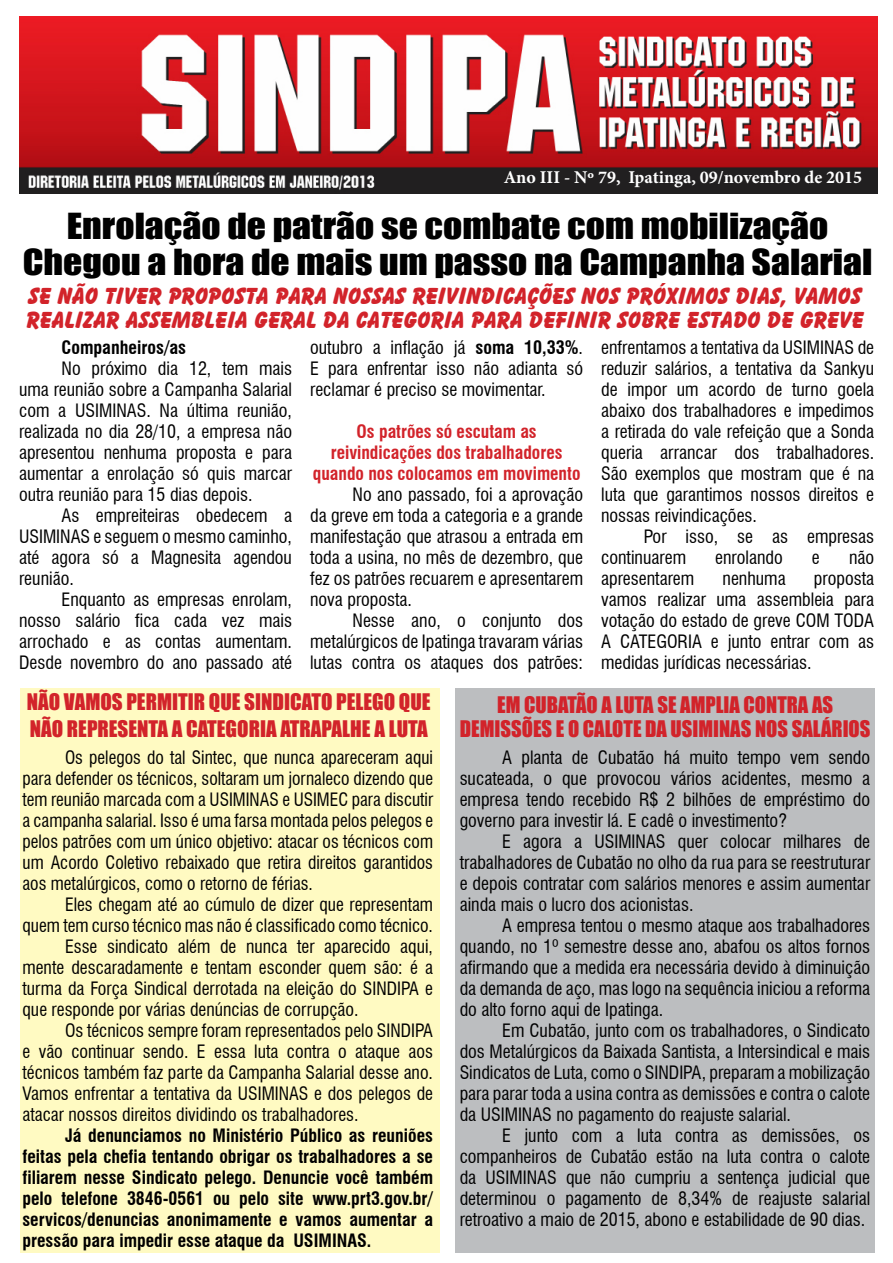
<style>
.page{position:relative;width:893px;height:1263px;background:#fff}
.page>*{position:absolute;margin:0;border:0;box-sizing:border-box;transform-origin:0 0}
.t1{font:33px/36px "Impact";color:#000;text-align:center;scale:1.14 1}
.t2{font:800 24px/24px "Balloon BT";color:#d2232a}
.t3{font:21px/27px "Impact";color:#d2232a}
.t4{font:condensed 18px/21px "Swiss 721 BT";color:#000;text-align:justify}
.t5{font:700 condensed 18px/21px "Swiss 721 BT";color:#000;text-align:justify}
.t6{font:700 condensed 18px/21px "Swiss 721 BT";color:#d2232a;text-align:center}
.t7{font:700 18px "Minion Pro";color:#fff}
.s1{font-weight:700}
</style>
<div class="page">
<img style="left:19px;top:17px;width:858px;height:176px">
<div style="left:20px;top:688px;width:419px;height:564px;background:#fffac2"></div>
<div style="left:455px;top:688px;width:419px;height:564px;background:#bcbec0"></div>
<p class="t7" style="left:504px;top:165px;width:360px">Ano III - Nº 79, Ipatinga, 09/novembro de 2015</p>
<h1 class="t1" style="left:23px;top:207px;width:747px">Enrolação de patrão se combate com mobilização<br>Chegou a hora de mais um passo na Campanha Salarial</h1>
<h2 class="t2" style="left:26px;top:283px;width:839px">SE NÃO TIVER PROPOSTA PARA NOSSAS REIVINDICAÇÕES NOS PRÓXIMOS DIAS, VAMOS<br>REALIZAR ASSEMBLEIA GERAL DA CATEGORIA PARA DEFINIR SOBRE ESTADO DE GREVE</h2>
<p class="t5" style="left:62px;top:337px;width:126px">Companheiros/as</p>
<p class="t4" style="left:19px;top:358px;width:275px;text-indent:43px">No próximo dia 12, tem mais uma reunião sobre a Campanha Salarial com a USIMINAS. Na última reunião, realizada no dia 28/10, a empresa não apresentou nenhuma proposta e para aumentar a enrolação só quis marcar outra reunião para 15 dias depois.</p>
<p class="t4" style="left:19px;top:505px;width:275px;text-indent:43px">As empreiteiras obedecem a USIMINAS e seguem o mesmo caminho, até agora só a Magnesita agendou reunião.</p>
<p class="t4" style="left:19px;top:589px;width:275px;text-indent:43px">Enquanto as empresas enrolam, nosso salário fica cada vez mais arrochado e as contas aumentam.<br>Desde novembro do ano passado até</p>
<p class="t4" style="left:310px;top:337px;width:275px">outubro a inflação já <span class="s1">soma 10,33%</span>.<br>E para enfrentar isso não adianta só reclamar é preciso se movimentar.</p>
<p class="t6" style="left:313px;top:421px;width:269px">Os patrões só escutam as reivindicações dos trabalhadores quando nos colocamos em movimento</p>
<p class="t4" style="left:310px;top:484px;width:275px;text-indent:43px">No ano passado, foi a aprovação da greve em toda a categoria e a grande manifestação que atrasou a entrada em toda a usina, no mês de dezembro, que fez os patrões recuarem e apresentarem nova proposta.</p>
<p class="t4" style="left:310px;top:610px;width:275px;text-indent:43px">Nesse ano, o conjunto dos metalúrgicos de Ipatinga travaram várias lutas contra os ataques dos patrões:</p>
<p class="t4" style="left:601px;top:337px;width:202px">enfrentamos a tentativa da Usiminas</p>
<p class="t4" style="left:601px;top:337px;width:275px;text-indent:257px">de reduzir salários, a tentativa da Sankyu de impor um acordo de turno goela abaixo dos trabalhadores e impedimos a retirada do vale refeição que a Sonda queria arrancar dos trabalhadores.<br>São exemplos que mostram que é na luta que garantimos nossos direitos e nossas reivindicações.</p>
<p class="t4" style="left:601px;top:526px;width:275px;text-indent:43px">Por isso, se as empresas continuarem</p>
<p class="t4" style="left:715px;top:547px;width:69px">enrolando</p>
<p class="t4" style="left:812px;top:547px;width:9px">e</p>
<p class="t4" style="left:849px;top:547px;width:27px">não</p>
<p class="t4" style="left:601px;top:568px;width:95px">apresentarem</p>
<p class="t4" style="left:722px;top:568px;width:65px">nenhuma</p>
<p class="t4" style="left:601px;top:568px;width:275px;text-indent:213px">proposta vamos realizar uma assembleia para votação do estado de greve COM TODA A CATEGORIA e junto entrar com as medidas jurídicas necessárias.</p>
<p class="t3" style="left:27px;top:688px;width:404px">Não vamos permitir que sindicato pelego que não represen</p>
<p class="t3" style="left:149px;top:715px;width:281px">ta a categoria atrapalhe a luta</p>
<p class="t4" style="left:23px;top:747px;width:412px;text-indent:43px">Os pelegos do tal Sintec, que nunca apareceram aqui para defender os técnicos, soltaram um jornaleco dizendo que tem reunião marcada com a Usiminas</p>
<p class="t4" style="left:282px;top:789px;width:31px">e Usimec</p>
<p class="t4" style="left:23px;top:789px;width:412px;text-indent:329px">para discutir a campanha salarial. Isso é uma farsa montada pelos pelegos e pelos patrões com um único objetivo: atacar os técnicos com um Acordo Coletivo rebaixado que retira direitos garantidos aos metalúrgicos, como o retorno de férias.</p>
<p class="t4" style="left:65px;top:894px;width:370px">Eles chegam até ao cúmulo de dizer que representam</p>
<p class="t4" style="left:23px;top:915px;width:412px">quem tem curso técnico mas não é classificado como técnico.</p>
<p class="t4" style="left:65px;top:936px;width:370px">Esse sindicato além de nunca ter aparecido aqui,</p>
<p class="t4" style="left:23px;top:957px;width:412px">mente descaradamente e tentam esconder quem são: é a</p>
<p class="t4" style="left:23px;top:978px;width:412px">turma da Força Sindical derrotada na eleição do Sin dipa e</p>
<p class="t4" style="left:23px;top:999px;width:338px">que responde por várias denúncias de corrupção.</p>
<p class="t4" style="left:65px;top:1020px;width:354px">Os técnicos sempre foram representados pelo Sin dipa</p>
<p class="t4" style="left:22px;top:1041px;width:412px">e vão continuar sendo. E essa luta contra o ataque aos</p>
<p class="t4" style="left:22px;top:1062px;width:412px">técnicos também faz parte da Campanha Salarial desse ano.</p>
<p class="t4" style="left:22px;top:1083px;width:236px">Vamos enfrentar a tentativa da Usiminas</p>
<p class="t4" style="left:22px;top:1083px;width:412px;text-indent:292px">e dos pelegos de atacar nossos direitos dividindo os trabalhadores.</p>
<p class="t5" style="left:22px;top:1125px;width:412px;text-indent:43px">Já denunciamos no Ministério Público as reuniões feitas pela chefia tentando obrigar os trabalhadores a se filiarem nesse Sindicato pelego. Denuncie você também pelo telefone 3846-0561 ou pelo site www.prt3.gov.br/ servicos/denuncias anonimamente e vamos aumentar a pressão para impedir esse ataque da USIMINAS.</p>
<p class="t3" style="left:497px;top:691px;width:72px">EM CUBATÃO</p>
<p class="t3" style="left:601px;top:691px;width:25px">ALUTA</p>
<p class="t3" style="left:657px;top:691px;width:34px">SE AMPLIA</p>
<p class="t3" style="left:744px;top:691px;width:91px">CONTRA AS</p>
<p class="t3" style="left:460px;top:715px;width:146px">DEMISSÕES E O CALOT</p>
<p class="t3" style="left:633px;top:715px;width:239px">E DA USIMINAS NOS SALÁRIOS</p>
<p class="t4" style="left:460px;top:747px;width:412px;text-indent:43px">A planta de Cubatão há muito tempo vem sendo sucateada, o que provocou vários acidentes, mesmo a empresa tendo recebido R$ 2 bilhões de empréstimo do governo para investir lá. E cadê o investimento?</p>
<p class="t4" style="left:460px;top:831px;width:412px;text-indent:43px">E agora a USIMINAS quer colocar milhares de trabalhadores de Cubatão no olho da rua para se reestruturar e depois contratar com salários menores e assim aumentar ainda mais o lucro dos acionistas.</p>
<p class="t4" style="left:460px;top:915px;width:412px;text-indent:43px">A empresa tentou o mesmo ataque aos trabalhadores quando, no 1º semestre desse ano, abafou os altos fornos afirmando que a medida era necessária devido à diminuição da demanda de aço, mas logo na sequência iniciou a reforma do alto forno aqui de Ipatinga.</p>
<p class="t4" style="left:460px;top:1020px;width:412px;text-indent:43px">Em Cubatão, junto com os trabalhadores, o Sindicato dos Metalúrgicos da Baixada Santista, a Intersindical e mais Sindicatos de Luta, como o Sin dipa, preparam a mobilização para parar toda a usina contra as demissões e contra o calote da Usiminas</p>
<p class="t4" style="left:556px;top:1104px;width:236px">no pagamento do reajuste salarial.</p>
<p class="t4" style="left:502px;top:1125px;width:369px">E junto com a luta contra as demissões, os</p>
<p class="t4" style="left:460px;top:1146px;width:412px">companheiros de Cubatão estão na luta contra o calote</p>
<p class="t4" style="left:460px;top:1167px;width:412px">da USIMINAS que não cumpriu a sentença judicial que</p>
<p class="t4" style="left:460px;top:1188px;width:412px">determinou o pagamento de 8,34% de reajuste salarial</p>
<p class="t4" style="left:460px;top:1209px;width:407px">retroativo a maio de 2015, abono e estabilidade de 90 dias.</p>
</div>
